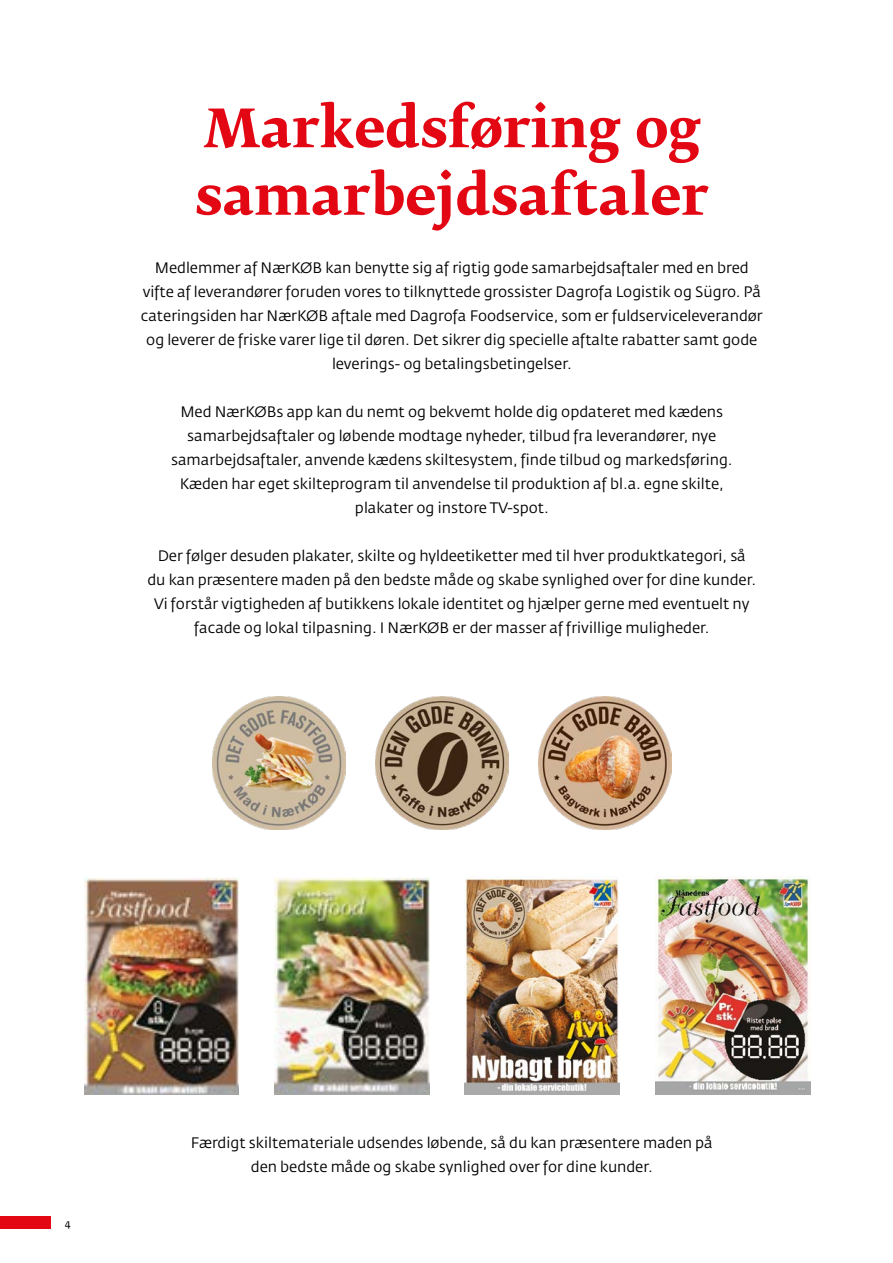
<style>
.page{position:relative;width:893px;height:1263px;background:#fff}
.page>*{position:absolute;margin:0;border:0;box-sizing:border-box;transform-origin:0 0}
.t1{font:700 52.5px/67.5px "Fedra Serif B Pro";color:#e30613}
.t2{font:15px/24px "Fedra Sans Pro";color:#000;text-align:center}
.t3{font:10.5px "Fedra Serif A Pro";color:#000}
</style>
<div class="page">
<div style="left:0;top:1216px;width:51px;height:13px;background:#e30613"></div>
<img style="left:213px;top:696px;width:133px;height:133px">
<img style="left:376px;top:696px;width:133px;height:133px">
<img style="left:539px;top:696px;width:133px;height:133px">
<img style="left:84px;top:877px;width:155px;height:217px">
<img style="left:655px;top:877px;width:155px;height:217px">
<img style="left:275px;top:877px;width:154px;height:217px">
<img style="left:464px;top:876px;width:156px;height:218px">
<h1 class="t1" style="left:195px;top:95px;width:515px">Markedsføring og samarbejdsaftaler</h1>
<p class="t2" style="left:141px;top:256px;width:623px">Medlemmer af NærKØB kan benytte sig af rigtig gode samarbejdsaftaler med en bred vifte af leverandører foruden vores to tilknyttede grossister Dagrofa Logistik og Sügro. På cateringsiden har NærKØB aftale med Dagrofa Foodservice, som er fuldserviceleverandør og leverer de friske varer lige til døren. Det sikrer dig specielle aftalte rabatter samt gode leverings- og betalingsbetingelser.</p>
<p class="t2" style="left:171px;top:400px;width:563px">Med NærKØBs app kan du nemt og bekvemt holde dig opdateret med kædens samarbejdsaftaler og løbende modtage nyheder, tilbud fra leverandører, nye samarbejdsaftaler, anvende kædens skiltesystem, finde tilbud og markedsføring.<br>Kæden har eget skilteprogram til anvendelse til produktion af bl.a. egne skilte, plakater og instore TV-spot.</p>
<p class="t2" style="left:147px;top:544px;width:610px">Der følger desuden plakater, skilte og hyldeetiketter med til hver produktkategori, så du kan præsentere maden på den bedste måde og skabe synlighed over for dine kunder.<br>Vi forstår vigtigheden af butikkens lokale identitet og hjælper gerne med eventuelt ny facade og lokal tilpasning. I NærKØB er der masser af frivillige muligheder.</p>
<p class="t3" style="left:65px;top:1217px;width:7px">4</p>
<p class="t2" style="left:191px;top:1131px;width:524px">Færdigt skiltemateriale udsendes løbende, så du kan præsentere maden på den bedste måde og skabe synlighed over for dine kunder.</p>
</div>
